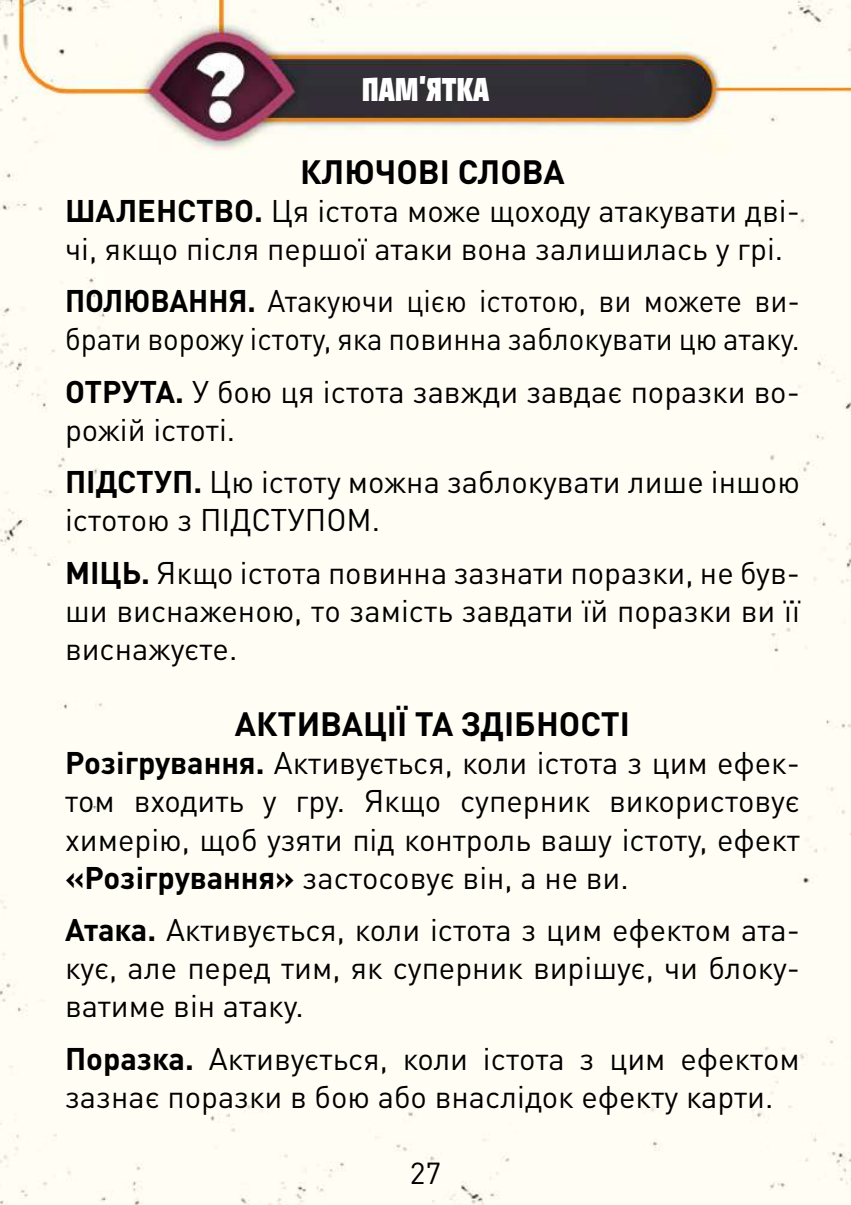
<style>
.page{position:relative;width:851px;height:1205px;background:#fff}
.page>*{position:absolute;margin:0;border:0;box-sizing:border-box;transform-origin:0 0}
.t1{font:700 33.25px "DIN Pro";color:#000}
.t2{font:700 33.25px "Zalamander Caps UA";color:#fff}
.t3{font:31px/38px "DIN Pro";color:#000}
.t4{font:31px/38px "DIN Pro";color:#000;scale:.95 1}
.t5{font:30px "DIN Pro";color:#000}
.s1{font-weight:700}
</style>
<div class="page">
<div style="left:0;top:0;width:850px;height:1205px;background:#fffdf4"></div>
<p class="t2" style="left:362px;top:69px;width:129px">ПАМ’ЯТКА</p>
<p class="t1" style="left:300px;top:144px;width:266px">КЛЮЧОВІ СЛОВА</p>
<p class="t3" style="left:65px;top:189px;width:736px"><span class="s1">ШАЛЕНСТВО.</span> Ця істота може щоходу атакувати дві&shy;чі, якщо після першої атаки вона залишилась у грі.</p>
<p class="t4" style="left:65px;top:279px;width:774px"><span class="s1">ПОЛЮВАННЯ.</span> Атакуючи цією істотою, ви можете ви&shy;брати ворожу істоту, яка повинна заблокувати цю атаку.</p>
<p class="t3" style="left:65px;top:370px;width:736px"><span class="s1">ОТРУТА.</span> У бою ця істота завжди завдає поразки во&shy;рожій істоті.</p>
<p class="t3" style="left:65px;top:460px;width:736px"><span class="s1">ПІДСТУП.</span> Цю істоту можна заблокувати лише іншою істотою з ПІДСТУПОМ.</p>
<p class="t3" style="left:65px;top:550px;width:736px;text-align:justify"><span class="s1">МІЦЬ.</span> Якщо істота повинна зазнати поразки, не був&shy;ши виснаженою, то замість завдати їй поразки ви її виснажуєте.</p>
<p class="t1" style="left:235px;top:696px;width:396px">АКТИВАЦІЇ ТА ЗДІБНОСТІ</p>
<p class="t3" style="left:65px;top:741px;width:736px;text-align:justify"><span class="s1">Розігрування.</span> Активується, коли істота з цим ефек&shy;том входить у гру. Якщо суперник використовує химерію, щоб узяти під контроль вашу істоту, ефект <span class="s1">«Розігрування»</span> застосовує він, а не ви.</p>
<p class="t3" style="left:65px;top:908px;width:736px;text-align:justify"><span class="s1">Атака.</span> Активується, коли істота з цим ефектом ата&shy;кує, але перед тим, як суперник вирішує, чи блоку&shy;ватиме він атаку.</p>
<p class="t3" style="left:65px;top:1036px;width:736px"><span class="s1">Поразка.</span> Активується, коли істота з цим ефектом зазнає поразки в бою або внаслідок ефекту карти.</p>
<p class="t5" style="left:410px;top:1149px;width:33px">27</p>
</div>
